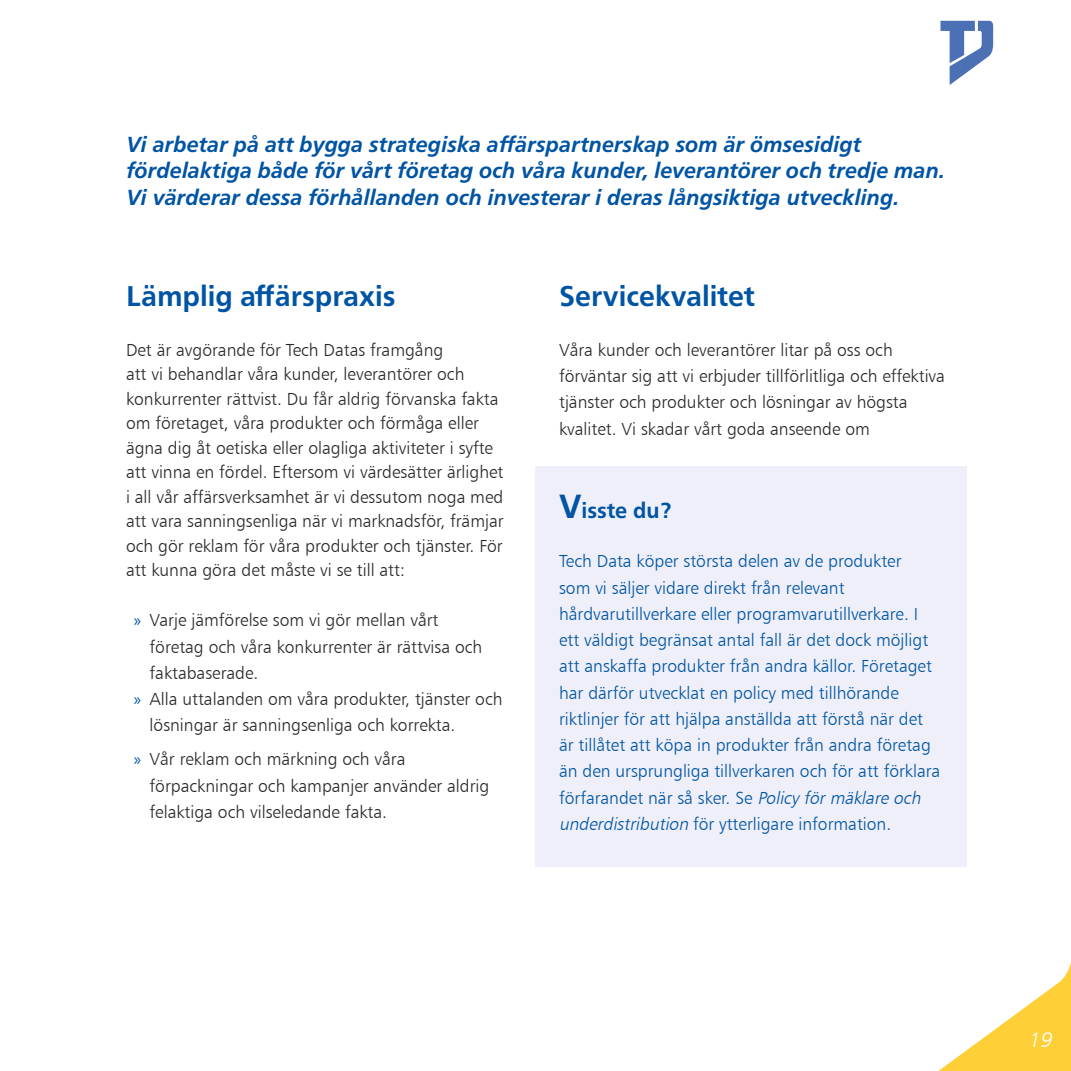
<style>
.page{position:relative;width:1071px;height:1071px;background:#fff}
.page>*{position:absolute;margin:0;border:0;box-sizing:border-box;transform-origin:0 0}
.t1{font:700 29.75px "Carto Gothic Std";color:#0054a4}
.t2{font:italic 700 22.75px/26.2px "Carto Gothic Std";color:#0054a4}
.t3{font:700 22.75px "Carto Gothic Std";color:#0054a4}
.t4{font:italic 21px "Humanist 777 BT Light B";color:#fff}
.t5{font:17.5px/24.5px "Humanist 777 BT Light B";color:#282829}
.t6{font:17.5px/26.2px "Humanist 777 BT Light B";color:#0054a4}
.s1{font-family:"Myriad Pro";color:#0054a4}
.s2{font-size:35px}
.s3{font-style:italic}
</style>
<div class="page">
<svg style="left:940px;top:21px;width:53px;height:64px"></svg>
<div style="left:536px;top:466px;width:431px;height:400px;background:#eeeff8"></div>
<svg style="left:917px;top:866px;width:154px;height:205px"></svg>
<h2 class="t2" style="left:126px;top:131px;width:820px">Vi arbetar på att bygga strategiska affärspartnerskap som är ömsesidigt fördelaktiga både för vårt företag och våra kunder, leverantörer och tredje man.<br>Vi värderar dessa förhållanden och investerar i deras långsiktiga utveckling.</h2>
<h1 class="t1" style="left:126px;top:279px;width:271px">Lämplig affärspraxis</h1>
<p class="t5" style="left:126px;top:337px;width:379px">Det är avgörande för Tech Datas framgång<br>att vi behandlar våra kunder, leverantörer och konkurrenter rättvist. Du får aldrig förvanska fakta om företaget, våra produkter och förmåga eller ägna dig åt oetiska eller olagliga aktiviteter i syfte att vinna en fördel. Eftersom vi värdesätter ärlighet i all vår affärsverksamhet är vi dessutom noga med att vara sanningsenliga när vi marknadsför, främjar och gör reklam för våra produkter och tjänster. För att kunna göra det måste vi se till att:</p>
<p class="t5" style="left:134px;top:608px;width:306px"><span class="s1">»</span> Varje jämförelse som vi gör mellan vårt</p>
<p class="t5" style="left:150px;top:634px;width:334px">företag och våra konkurrenter är rättvisa och</p>
<p class="t5" style="left:150px;top:660px;width:110px">faktabaserade.</p>
<p class="t5" style="left:134px;top:686px;width:370px"><span class="s1">»</span> Alla uttalanden om våra produkter, tjänster och</p>
<p class="t5" style="left:150px;top:713px;width:307px">lösningar är sanningsenliga och korrekta.</p>
<p class="t5" style="left:150px;top:746px;width:341px;line-height:26.2px;text-indent:-16px"><span class="s1">»</span> Vår reklam och märkning och våra förpackningar och kampanjer använder aldrig felaktiga och vilseledande fakta.</p>
<h1 class="t1" style="left:559px;top:279px;width:198px">Servicekvalitet</h1>
<p class="t5" style="left:559px;top:336px;width:387px;line-height:26.2px">Våra kunder och leverantörer litar på oss och förväntar sig att vi erbjuder tillförlitliga och effektiva tjänster och produkter och lösningar av högsta kvalitet. Vi skadar vårt goda anseende om</p>
<h2 class="t3" style="left:559px;top:497px;width:114px"><span class="s2">V</span>isste du?</h2>
<p class="t6" style="left:559px;top:548px;width:383px">Tech Data köper största delen av de produkter<br>som vi säljer vidare direkt från relevant hårdvarutillverkare eller programvarutillverkare. I ett väldigt begränsat antal fall är det dock möjligt att anskaffa produkter från andra källor. Företaget har därför utvecklat en policy med tillhörande riktlinjer för att hjälpa anställda att förstå när det är tillåtet att köpa in produkter från andra företag än den ursprungliga tillverkaren och för att förklara förfarandet när så sker. Se <span class="s3">Policyförmäklare och underdistribution</span> för ytterligare information.</p>
<p class="t4" style="left:1028px;top:1027px;width:30px">19</p>
</div>
